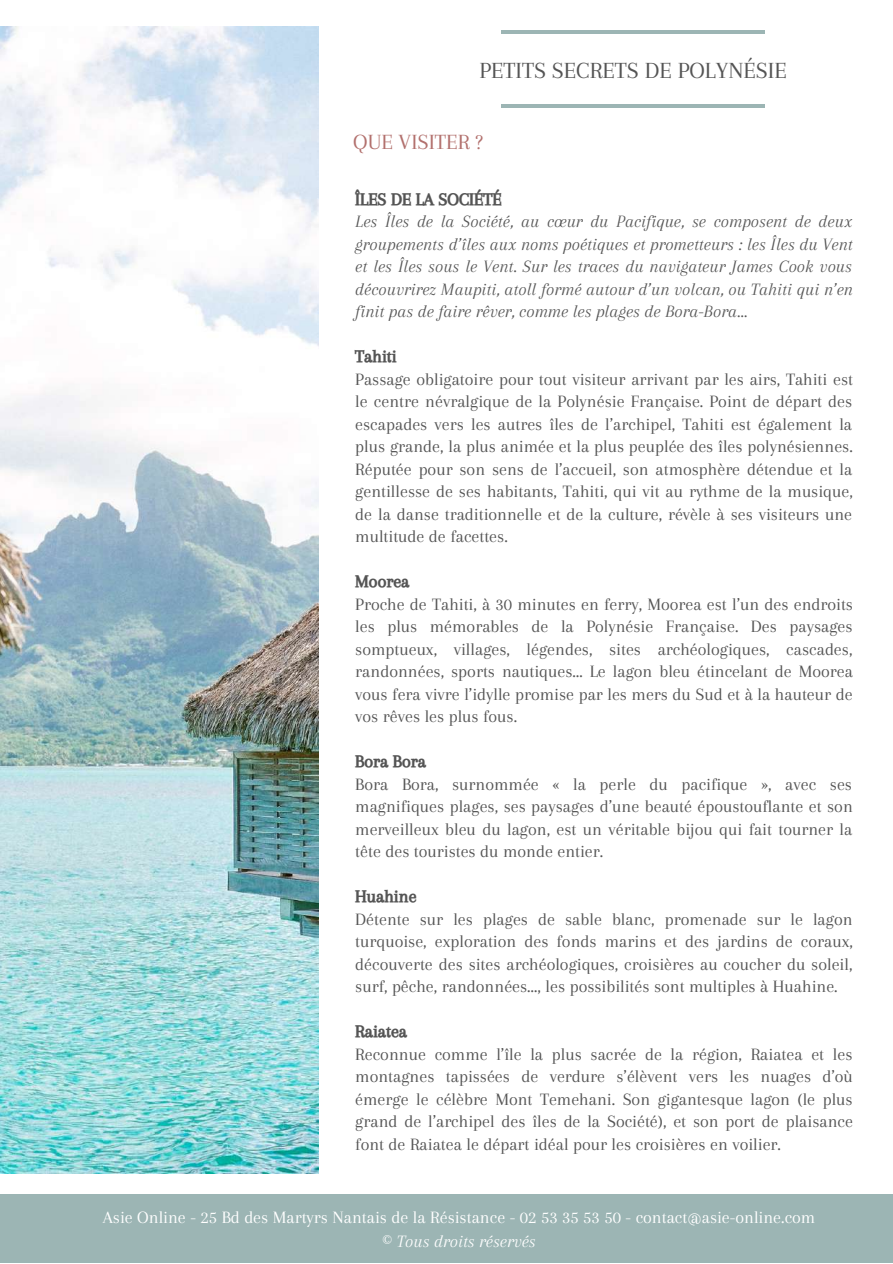
<style>
.page{position:relative;width:893px;height:1264px;background:#fff}
.page>*{position:absolute;margin:0;border:0;box-sizing:border-box;transform-origin:0 0}
.t1{font:24px "Arapey";color:#545454}
.t2{font:22.5px "Arapey";color:#b2706d}
.t3{font:18px/22.5px "Arapey";color:#545454;text-align:justify}
.t4{font:italic 18px/22.5px "Arapey";color:#545454;text-align:justify}
.t5{font:18px/24.8px "Arapey";color:#fff;text-align:center}
.t6{font:18px "CA Generated";color:#545454}
.t7{font:800 15px/20.2px "Open Sans";color:#fff;text-align:center}
.s1{font-style:italic}
</style>
<div class="page">
<hr style="left:501px;top:104px;width:263px;height:4px;background:#9cb5b4">
<hr style="left:501px;top:30px;width:263px;height:4px;background:#9cb5b4">
<div style="left:0;top:1194px;width:892px;height:68px;background:#9cb5b4"></div>
<img style="left:0;top:26px;width:318px;height:1147px">
<h1 class="t1" style="left:479px;top:57px;width:309px">PETITS SECRETS DE POLYNÉSIE</h1>
<p class="t2" style="left:353px;top:130px;width:131px">QUE VISITER ?</p>
<p class="t6" style="left:355px;top:189px;width:148px">ÎLES DE LA SOCIÉTÉ</p>
<p class="t4" style="left:355px;top:210px;width:499px">Les Îles de la Société, au cœur du Pacifique, se composent de deux groupements d’îles aux noms poétiques et prometteurs : les Îles du Vent et les Îles sous le Vent. Sur les traces du navigateur James Cook vous découvrirez Maupiti, atoll formé autour d’un volcan, ou Tahiti qui n’en finit pas de faire rêver, comme les plages de Bora-Bora…</p>
<p class="t6" style="left:355px;top:347px;width:43px">Tahiti</p>
<p class="t3" style="left:355px;top:368px;width:499px">Passage obligatoire pour tout visiteur arrivant par les airs, Tahiti est le centre névralgique de la Polynésie Française. Point de départ des escapades vers les autres îles de l’archipel, Tahiti est également la plus grande, la plus animée et la plus peuplée des îles polynésiennes.<br>Réputée pour son sens de l’accueil, son atmosphère détendue et la gentillesse de ses habitants, Tahiti, qui vit au rythme de la musique, de la danse traditionnelle et de la culture, révèle à ses visiteurs une multitude de facettes.</p>
<p class="t6" style="left:355px;top:571px;width:56px">Moorea</p>
<p class="t3" style="left:355px;top:593px;width:499px">Proche de Tahiti, à 30 minutes en ferry, Moorea est l’un des endroits les plus mémorables de la Polynésie Française. Des paysages somptueux, villages, légendes, sites archéologiques, cascades, randonnées, sports nautiques… Le lagon bleu étincelant de Moorea vous fera vivre l’idylle promise par les mers du Sud et à la hauteur de vos rêves les plus fous.</p>
<p class="t6" style="left:355px;top:751px;width:72px">Bora Bora</p>
<p class="t3" style="left:355px;top:772px;width:499px">Bora Bora, surnommée « la perle du pacifique », avec ses magnifiques plages, ses paysages d’une beauté époustouflante et son merveilleux bleu du lagon, est un véritable bijou qui fait tourner la tête des touristes du monde entier.</p>
<p class="t6" style="left:355px;top:886px;width:63px">Huahine</p>
<p class="t3" style="left:355px;top:907px;width:499px">Détente sur les plages de sable blanc, promenade sur le lagon turquoise, exploration des fonds marins et des jardins de coraux, découverte des sites archéologiques, croisières au coucher du soleil, surf, pêche, randonnées…, les possibilités sont multiples à Huahine.</p>
<p class="t6" style="left:355px;top:1021px;width:53px">Raiatea</p>
<p class="t3" style="left:355px;top:1042px;width:499px">Reconnue comme l’île la plus sacrée de la région, Raiatea et les montagnes tapissées de verdure s’élèvent vers les nuages d’où émerge le célèbre Mont Temehani. Son gigantesque lagon (le plus grand de l’archipel des îles de la Société), et son port de plaisance font de Raiatea le départ idéal pour les croisières en voilier.</p>
<p class="t5" style="left:103px;top:1204px;width:714px">Asie Online - 25 Bd des Martyrs Nantais de la Résistance - 02 53 35 53 50 - contact@asie-online.com © <span class="s1">Tous droits réservés</span></p>
<p class="t7" style="left:144px;top:1207px;width:632px">Asie Online - 1 Beauregard 44120 Vertou - 02 53 35 53 50 - contact@asie-online.com © <span class="s1">Tous droits réservés</span></p>
</div>
